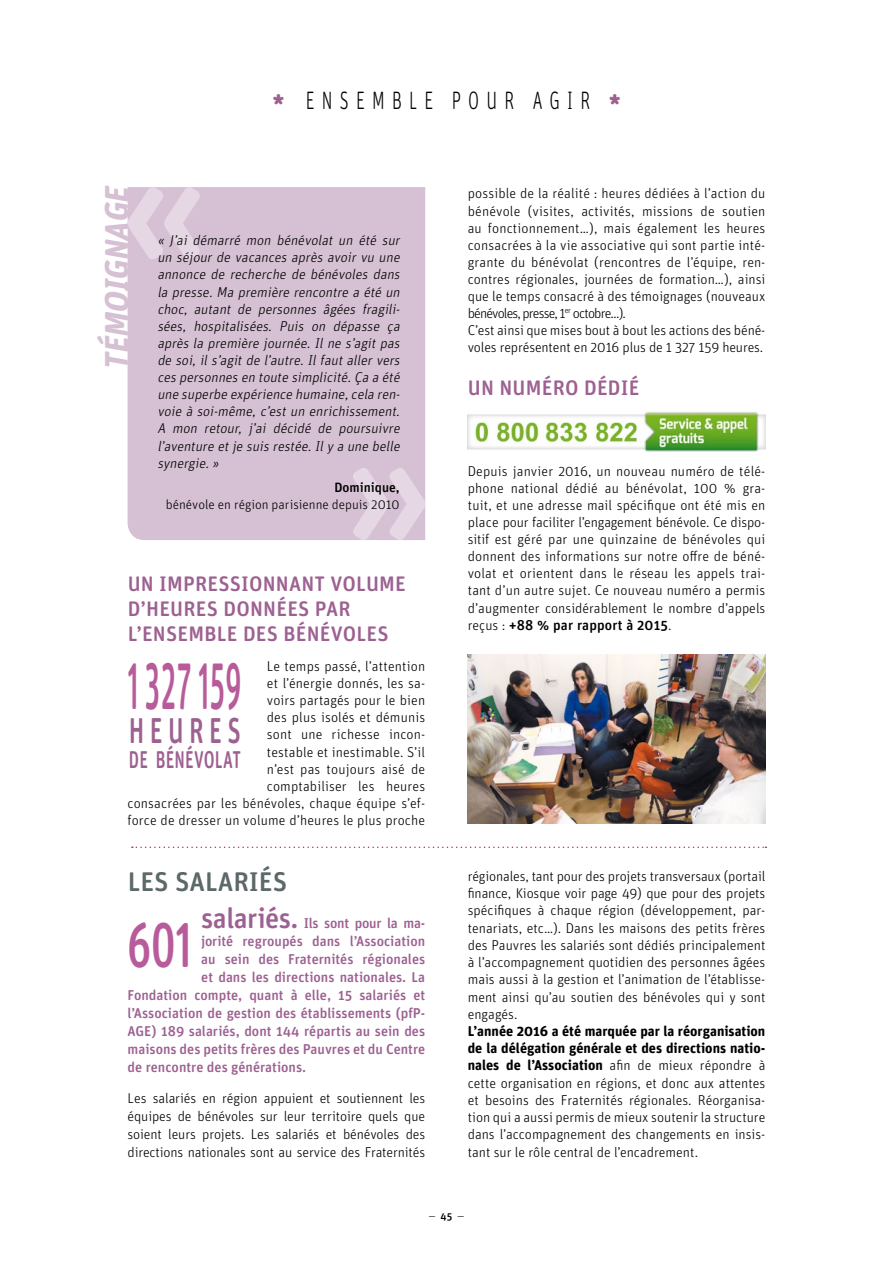
<style>
.page{position:relative;width:893px;height:1263px;background:#fff}
.page>*{position:absolute;margin:0;border:0;box-sizing:border-box;transform-origin:0 0}
.t1{font:500 65.7px "Unit Rounded OT";color:#b85b9a;scale:.44 1}
.t2{font:500 63.3px "Unit Rounded OT";color:#b85b9a;scale:.69 1}
.t3{font:500 36px "Unit Rounded OT";letter-spacing:.215em;color:#9d6191;scale:.7 1}
.t4{font:italic 700 33px "Unit Rounded OT";color:#d6c0d3}
.t5{font:500 27px "Unit Rounded OT";color:#5d6869}
.t6{font:300 25.2px "Unit Rounded OT";letter-spacing:.41em;color:#000;scale:.7 1}
.t7{font:500 24.3px "Unit Rounded OT";letter-spacing:.01em;color:#9d6191;scale:.7 1}
.t8{font:500 21px/25.2px "Unit Rounded OT";letter-spacing:.01em;color:#9d6191}
.t9{font:300 14.25px/17.1px "Unit Rounded OT";letter-spacing:.01em;color:#000;text-align:justify}
.t10{font:italic 300 14.25px/17.1px "Unit Rounded OT";color:#000;text-align:justify}
.t11{font:500 14.25px "Unit Rounded OT";color:#9d6191}
.t12{font:500 14.25px "Unit Rounded OT";letter-spacing:-.02em;color:#9d6191}
.t13{font:300 13.5px "Unit Rounded OT";color:#000}
.t14{font:500 13.5px "Unit Rounded OT";color:#000}
.t15{font:300 10.5px "Unit Rounded OT";color:#000}
.s1{font-weight:900;color:#9d6191}
.s2{font-size:28.5px}
.s3{font-weight:500}
.s4{font-weight:700}
</style>
<div class="page">
<img style="left:468px;top:655px;width:297px;height:168px">
<img style="left:468px;top:411px;width:297px;height:40px">
<div style="left:128px;top:187px;width:297px;height:353px;background:#d6c0d3"></div>
<svg style="left:127px;top:187px;width:74px;height:73px"></svg>
<svg style="left:352px;top:467px;width:74px;height:73px"></svg>
<svg style="left:132px;top:846px;width:634px;height:2px"></svg>
<h3 class="t6" style="left:272px;top:86px;width:500px"><span class="s1">*</span> ENSEMBLE POUR AGIR <span class="s1">*</span></h3>
<h3 class="t4" style="left:97px;top:371px;width:192px;rotate:-90deg">TÉMOIGNAGE</h3>
<p class="t10" style="left:157px;top:232px;width:247px">« J’ai démarré mon bénévolat un été sur un séjour de vacances après avoir vu une annonce de recherche de bénévoles dans la presse. Ma première rencontre a été un choc, autant de personnes âgées fragili&shy;sées, hospitalisées. Puis on dépasse ça après la première journée. Il ne s’agit pas de soi, il s’agit de l’autre. Il faut aller vers ces personnes en toute simplicité.Ça a été une superbe expérience humaine,cela ren&shy;voie à soi-même, c’est un enrichissement.<br>A mon retour, j’ai décidé de poursuivre l’aventure etje suis restée.Ily a une belle synergie.»</p>
<p class="t14" style="left:334px;top:479px;width:67px">Dominique,</p>
<p class="t13" style="left:166px;top:496px;width:235px">bénévole en région parisienne depuis 2010</p>
<h3 class="t8" style="left:128px;top:571px;width:280px">UN IMPRESSIONNANT VOLUME<br>D’HEURES DONNÉES PAR<br>L’ENSEMBLE DES BÉNÉVOLES</h3>
<p class="t9" style="left:128px;top:658px;width:299px;text-align:right">Le temps passé, l’attention<br>et l’énergie donnés, les sa-<br>voirs partagés pour le bien<br>des plus isolés et démunis<br>sont une richesse incon-<br>testable et inestimable. S’il<br>n’est pas toujours aisé de<br>comptabiliser les heures<br>consacrées par les bénévoles, chaque équipe s’ef&shy;force de dresser un volume d’heures le plus proche</p>
<h1 class="t1" style="left:128px;top:647px;width:260px">1 327 159</h1>
<h3 class="t3" style="left:129px;top:709px;width:162px">HEURES</h3>
<h3 class="t7" style="left:129px;top:745px;width:162px">DE BÉNÉVOLAT</h3>
<h3 class="t5" style="left:128px;top:865px;width:161px">LES SALARIÉS</h3>
<p class="t12" style="left:201px;top:915px;width:225px"><span class="s2">salariés.</span> Ils sont pour la ma-</p>
<p class="t11" style="left:201px;top:933px;width:225px">jorité regroupés dans l’Association</p>
<p class="t11" style="left:201px;top:951px;width:225px">au sein des Fraternités régionales</p>
<p class="t11" style="left:201px;top:969px;width:225px">et dans les directions nationales. La</p>
<p class="t11" style="left:128px;top:987px;width:299px">Fondation compte, quant à elle, 15 salariés et</p>
<p class="t11" style="left:128px;top:1004px;width:299px">l’Association de gestion des établissements (pfP-</p>
<p class="t11" style="left:128px;top:1022px;width:299px">AGE) 189 salariés, dont 144 répartis au sein des</p>
<p class="t11" style="left:128px;top:1040px;width:299px">maisons des petits frères des Pauvres et du Centre</p>
<p class="t11" style="left:128px;top:1058px;width:180px">de rencontre des générations.</p>
<p class="t9" style="left:128px;top:1089px;width:299px;line-height:18px">Les salariés en région appuient et soutiennent les équipes de bénévoles sur leur territoire quels que soient leurs projets. Les salariés et bénévoles des directions nationales sont au service des Fraternités</p>
<h2 class="t2" style="left:128px;top:906px;width:95px">601</h2>
<p class="t9" style="left:468px;top:185px;width:299px;text-align:left">possible de la réalité : heures dédiées à l’action du bénévole (visites, activités, missions de soutien au fonctionnement…), mais également les heures consacrées à la vie associative qui sont partie inté&shy;grante du bénévolat (rencontres de l’équipe, ren&shy;contres régionales, journées de formation…), ainsi que le temps consacré à des témoignages (nouveaux bénévoles, presse, 1<sup>er</sup> octobre…).<br>C’est ainsi que mises bout à bout les actions des béné&shy;voles représentent en 2016 plus de 1 327 159 heures.</p>
<h3 class="t8" style="left:468px;top:375px;width:173px">UN NUMÉRO DÉDIÉ</h3>
<p class="t9" style="left:468px;top:462px;width:299px">Depuis janvier 2016, un nouveau numéro de télé&shy;phone national dédié au bénévolat, 100 % gra&shy;tuit, et une adresse mail spécifique ont été mis en place pour faciliter l’engagement bénévole. Ce dispo&shy;sitif est géré par une quinzaine de bénévoles qui donnent des informations sur notre offre de béné&shy;volat et orientent dans le réseau les appels trai&shy;tant d’un autre sujet. Ce nouveau numéro a permis d’augmenter considérablement le nombre d’appels reçus : <span class="s3">+88 % par rapport à 2015</span>.</p>
<p class="t9" style="left:468px;top:867px;width:299px">régionales, tant pour des projets transversaux (portail finance, Kiosque voir page 49) que pour des projets spécifiques à chaque région (développement, par&shy;tenariats, etc…). Dans les maisons des petits frères des Pauvres les salariés sont dédiés principalement à l’accompagnement quotidien des personnes âgées mais aussi à la gestion et l’animation de l’établisse&shy;ment ainsi qu’au soutien des bénévoles qui y sont engagés.</p>
<p class="t9" style="left:468px;top:1023px;width:299px"><span class="s4">L’année 2016 a été marquée par la réorganisation de la délégation générale et des directions natio&shy;nales de l’Association</span> afin de mieux répondre à cette organisation en régions, et donc aux attentes et besoins des Fraternités régionales. Réorganisa&shy;tion qui a aussi permis de mieux soutenir la structure dans l’accompagnement des changements en insis&shy;tant sur le rôle central de l’encadrement.</p>
<p class="t15" style="left:428px;top:1210px;width:38px">— <span class="s3">45</span> —</p>
</div>
